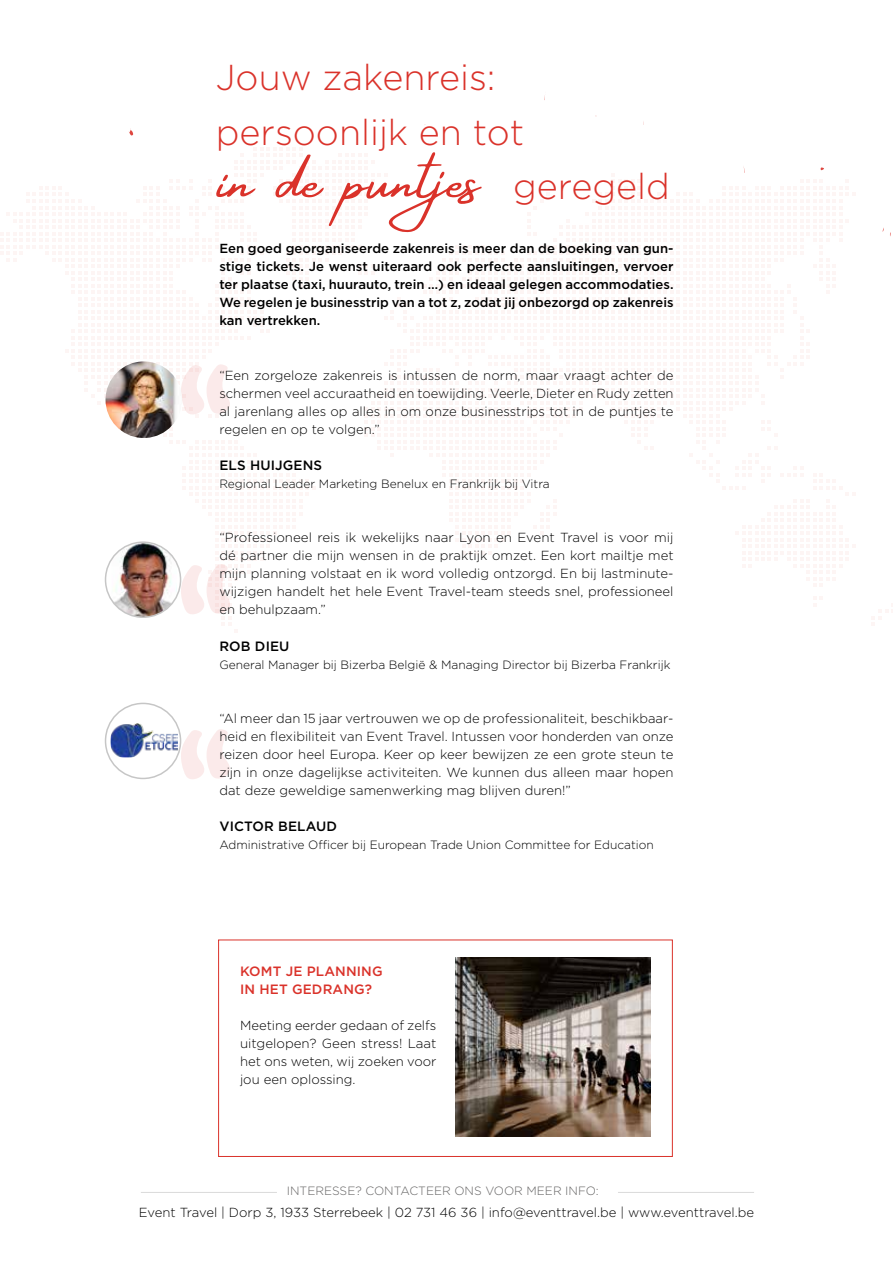
<style>
.page{position:relative;width:893px;height:1263px;background:#fff}
.page>*{position:absolute;margin:0;border:0;box-sizing:border-box;transform-origin:0 0}
.t1{font:356.4px "Amsterdam Four ttf";color:#da322a}
.t2{font:64.2px "Amsterdam Four ttf";color:#da322a}
.t3{font:300 36px/54.2px "Gotham";color:#da322a}
.t4{font:500 13.5px "Gotham";letter-spacing:.01em;color:#000}
.t5{font:500 13.5px/18.1px "Gotham";letter-spacing:.01em;color:#da322a}
.t6{font:300 13.2px/18px "Gotham";color:#000;text-align:justify}
.t7{font:500 13.2px/18px "Gotham";color:#000;text-align:justify}
.t8{font:300 12px "Gotham";color:#000}
.t9{font:300 12px "Gotham";color:#646363}
.s1{font-family:"Gotham";font-weight:300;font-size:36px}
</style>
<div class="page">
<svg style="left:872px;top:603px;width:21px;height:23px"></svg>
<img style="left:111px;top:723px;width:67px;height:34px">
<div style="left:105px;top:703px;width:76px;height:76px;border:2px solid #c6c6c6;border-radius:50%"></div>
<svg style="left:129px;top:128px;width:4px;height:8px"></svg>
<svg style="left:0;top:147px;width:856px;height:486px"></svg>
<hr style="left:141px;top:1192px;width:136px;height:1px;background:#dadada">
<hr style="left:618px;top:1192px;width:136px;height:1px;background:#dadada">
<div style="left:218px;top:940px;width:454px;height:217px;border:1px solid #da322a"></div>
<img style="left:455px;top:958px;width:196px;height:179px">
<h3 class="t3" style="left:216px;top:50px;width:310px">Jouw zakenreis: persoonlijk en tot</h3>
<h2 class="t2" style="left:218px;top:144px;width:453px">in de puntjes <span class="s1">geregeld</span></h2>
<p class="t7" style="left:219px;top:239px;width:456px">Een goed georganiseerde zakenreis is meer dan de boeking van gun&shy;stige tickets. Je wenst uiteraard ook perfecte aansluitingen, vervoer ter plaatse (taxi, huurauto, trein …) en ideaal gelegen accommodaties.<br>We regelen je businesstrip van a tot z, zodat jij onbezorgd op zakenreis kan vertrekken.</p>
<h1 class="t1" style="left:160px;top:235px;width:91px">“</h1>
<p class="t6" style="left:219px;top:365px;width:456px">“Een zorgeloze zakenreis is intussen de norm, maar vraagt achter de schermen veel accuraatheid en toewijding. Veerle, Dieter en Rudy zetten al jarenlang alles op alles in om onze businesstrips tot in de puntjes te regelen en op te volgen.”</p>
<p class="t4" style="left:219px;top:456px;width:104px">ELS HUIJGENS</p>
<p class="t8" style="left:219px;top:476px;width:332px">Regional Leader Marketing Benelux en Frankrijk bij Vitra</p>
<p class="t6" style="left:219px;top:528px;width:456px">“Professioneel reis ik wekelijks naar Lyon en Event Travel is voor mij dé partner die mijn wensen in de praktijk omzet. Een kort mailtje met mijn planning volstaat en ik word volledig ontzorgd. En bij lastminute&shy;wijzigen handelt het hele Event Travel-team steeds snel, professioneel en behulpzaam.”</p>
<p class="t4" style="left:219px;top:637px;width:72px">ROB DIEU</p>
<p class="t8" style="left:219px;top:657px;width:453px">General Manager bij Bizerba België &amp; Managing Director bij Bizerba Frankrijk</p>
<h1 class="t1" style="left:160px;top:435px;width:91px">“</h1>
<p class="t6" style="left:219px;top:709px;width:456px">“Al meer dan 15 jaar vertrouwen we op de professionaliteit, beschikbaar&shy;heid en flexibiliteit van Event Travel. Intussen voor honderden van onze reizen door heel Europa. Keer op keer bewijzen ze een grote steun te zijn in onze dagelijkse activiteiten. We kunnen dus alleen maar hopen dat deze geweldige samenwerking mag blijven duren!”</p>
<p class="t4" style="left:219px;top:818px;width:119px">VICTOR BELAUD</p>
<p class="t8" style="left:219px;top:837px;width:436px">Administrative Officer bij European Trade Union Committee for Education</p>
<h1 class="t1" style="left:160px;top:600px;width:91px">“</h1>
<p class="t5" style="left:240px;top:962px;width:144px">KOMT JE PLANNING<br>IN HET GEDRANG?</p>
<p class="t6" style="left:240px;top:1016px;width:198px">Meeting eerder gedaan of zelfs uitgelopen? Geen stress! Laat het ons weten, wij zoeken voor jou een oplossing.</p>
<p class="t9" style="left:287px;top:1183px;width:313px">INTERESSE? CONTACTEER ONS VOOR MEER INFO:</p>
<p class="t6" style="left:139px;top:1202px;width:617px">Event Travel | Dorp 3, 1933 Sterrebeek | 02 731 46 36 | info@eventtravel.be | www.eventtravel.be</p>
</div>
